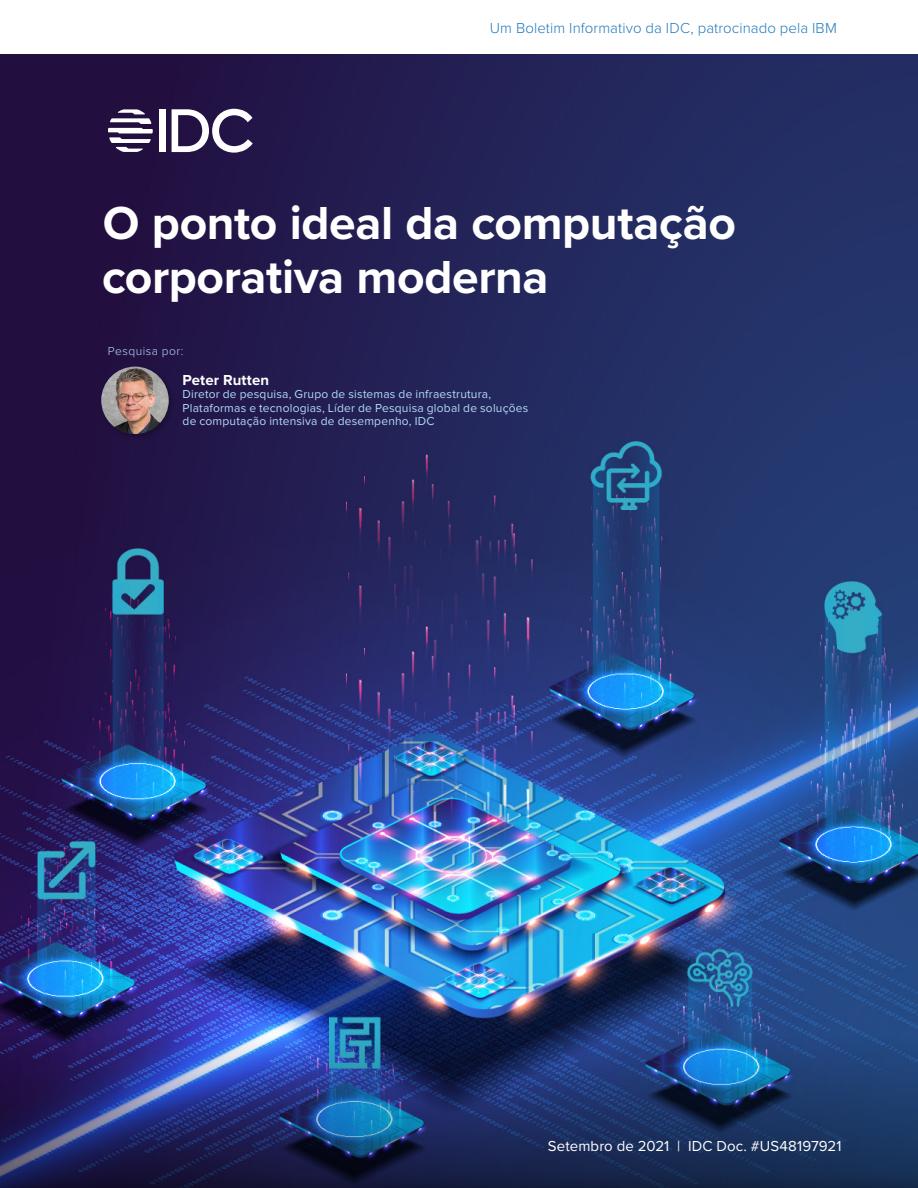
<style>
.page{position:relative;width:918px;height:1188px;background:#fff}
.page>*{position:absolute;margin:0;border:0;box-sizing:border-box;transform-origin:0 0}
.t1{font:700 48px/54px "Proxima Nova";letter-spacing:-.01em;color:#fff}
.t2{font:300 15px "Proxima Nova";letter-spacing:.005em;color:#2379bb}
.t3{font:15px "Proxima Nova";letter-spacing:.01em;color:#fff}
.t4{font:700 15px "Proxima Nova";letter-spacing:.005em;color:#fff}
.t5{font:12px/13.5px "Proxima Nova";letter-spacing:.015em;color:#b2daf4}
.t6{font:300 12px "Proxima Nova";letter-spacing:.04em;color:#b2daf4}
</style>
<div class="page">
<img style="left:0;top:54px;width:918px;height:984px">
<img style="left:0;top:1038px;width:918px;height:150px">
<div style="left:99px;top:364px;width:76px;height:77px;background:#211141"></div>
<img style="left:101px;top:367px;width:68px;height:67px;border-radius:34px">
<div style="left:159px;top:109px;width:7px;height:43px;background:#fff"></div>
<svg style="left:172px;top:109px;width:81px;height:44px"></svg>
<svg style="left:108px;top:109px;width:45px;height:43px"></svg>
<p class="t2" style="left:490px;top:17px;width:349px">Um Boletim Informativo da IDC, patrocinado pela IBM</p>
<h1 class="t1" style="left:102px;top:195px;width:635px">O ponto ideal da computação corporativa moderna</h1>
<p class="t6" style="left:108px;top:342px;width:77px">Pesquisa por:</p>
<p class="t4" style="left:183px;top:368px;width:88px">Peter Rutten</p>
<p class="t5" style="left:183px;top:387px;width:347px">Diretor de pesquisa, Grupo de sistemas de infraestrutura,<br>Plataformas e tecnologias, Líder de Pesquisa global de soluções de computação intensiva de desempenho, IDC</p>
<p class="t3" style="left:548px;top:1137px;width:295px">Setembro de 2021 | IDC Doc. #US48197921</p>
</div>
